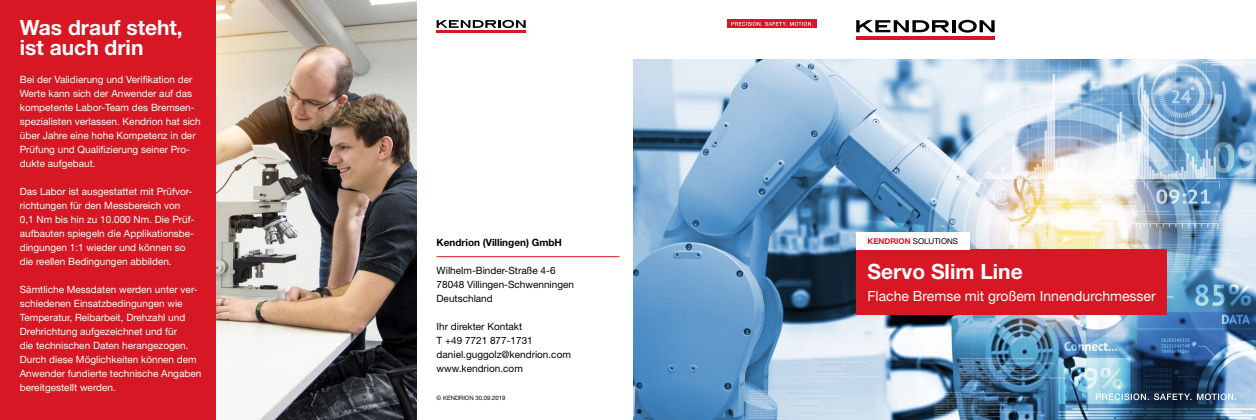
<style>
.page{position:relative;width:1256px;height:420px;background:#fff}
.page>*{position:absolute;margin:0;border:0;box-sizing:border-box;transform-origin:0 0}
.t1{font:700 21px/19.7px "Helvetica Neue LT Pro";color:#fff}
.t2{font:14px "Helvetica Neue LT Pro";color:#fff}
.t3{font:10px/14px "Helvetica Neue LT Pro";color:#fff}
.t4{font:10px/14px "Helvetica Neue LT Pro";color:#000}
.t5{font:700 10px "Helvetica Neue LT Pro";color:#000}
.t6{font:8px "Helvetica Neue LT Pro";color:#000}
.t7{font:6px "Helvetica Neue LT Pro";color:#000}
.s1{font-weight:700;color:#d81724}
</style>
<div class="page">
<img style="left:634px;top:60px;width:622px;height:360px">
<div style="left:856px;top:250px;width:311px;height:65px;background:#d81724"></div>
<div style="left:856px;top:233px;width:113px;height:17px;background:#fff"></div>
<hr style="left:437px;top:256px;width:182px;height:1px;background:#d81724">
<img style="left:215px;top:0;width:202px;height:420px">
<div style="left:0;top:0;width:215px;height:420px;background:#d81724"></div>
<hr style="left:856px;top:36px;width:138px;height:4px;background:#d81724">
<svg style="left:856px;top:20px;width:138px;height:13px"></svg>
<svg style="left:1096px;top:393px;width:140px;height:7px"></svg>
<hr style="left:437px;top:30px;width:89px;height:3px;background:#d81724">
<svg style="left:437px;top:20px;width:89px;height:8px"></svg>
<div style="left:727px;top:20px;width:89px;height:8px;background:#d81724"></div>
<svg style="left:731px;top:22px;width:82px;height:4px"></svg>
<h1 class="t1" style="left:20px;top:17px;width:164px">Was drauf steht, ist auch drin</h1>
<p class="t3" style="left:20px;top:72px;width:182px">Bei der Validierung und Verifikation der Werte kann sich der Anwender auf das kompetente Labor-Team des Bremsen&shy;spezialisten verlassen. Kendrion hat sich über Jahre eine hohe Kompetenz in der Prüfung und Qualifizierung seiner Pro&shy;dukte aufgebaut.</p>
<p class="t3" style="left:20px;top:184px;width:176px">Das Labor ist ausgestattet mit Prüfvor&shy;richtungen für den Messbereich von 0,1 Nm bis hin zu 10.000 Nm. Die Prüf&shy;aufbauten spiegeln die Applikationsbe&shy;dingungen 1:1 wieder und können so die reellen Bedingungen abbilden.</p>
<p class="t3" style="left:20px;top:282px;width:183px">Sämtliche Messdaten werden unter ver&shy;schiedenen Einsatzbedingungen wie Temperatur, Reibarbeit, Drehzahl und Drehrichtung aufgezeichnet und für<br>die technischen Daten herangezogen.<br>Durch diese Möglichkeiten können dem Anwender fundierte technische Angaben bereitgestellt werden.</p>
<p class="t5" style="left:437px;top:236px;width:127px">Kendrion (Villingen) GmbH</p>
<p class="t6" style="left:867px;top:236px;width:92px"><span class="s1">KENDRION</span> SOLUTIONS</p>
<p class="t4" style="left:437px;top:263px;width:139px">Wilhelm-Binder-Straße 4-6<br>78048 Villingen-Schwenningen<br>Deutschland</p>
<p class="t4" style="left:437px;top:319px;width:136px">Ihr direkter Kontakt<br>T +49 7721 877-1731 daniel.guggolz@kendrion.com www.kendrion.com</p>
<p class="t7" style="left:437px;top:394px;width:70px">© KENDRION 30.09.2019</p>
<h1 class="t1" style="left:867px;top:261px;width:157px">Servo Slim Line</h1>
<h2 class="t2" style="left:867px;top:287px;width:290px">Flache Bremse mit großem Innendurchmesser</h2>
</div>
